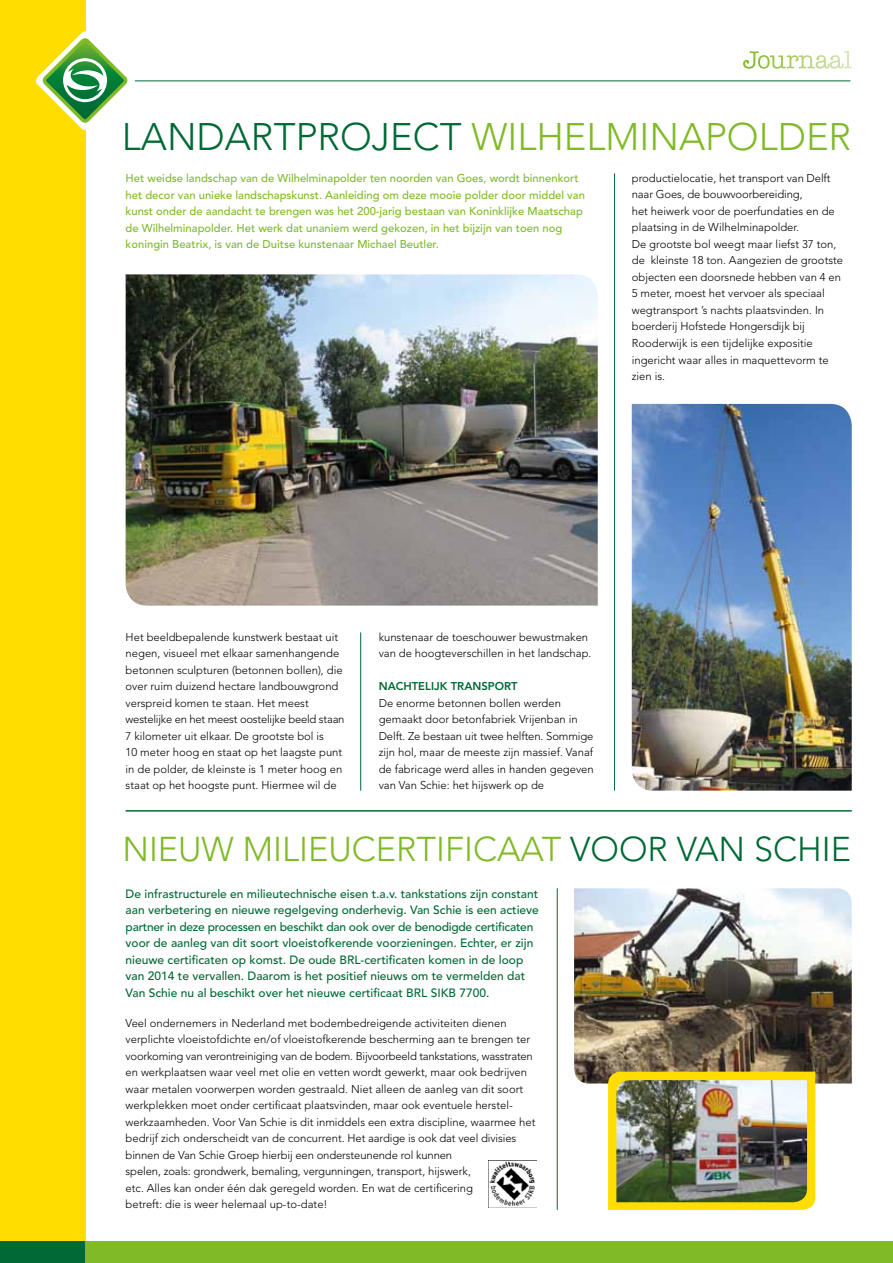
<style>
.page{position:relative;width:893px;height:1263px;background:#fff}
.page>*{position:absolute;margin:0;border:0;box-sizing:border-box;transform-origin:0 0}
.t1{font:300 38.1px "Avenir";color:#80ba27}
.t2{font:300 34.2px "Avenir";color:#80ba27}
.t3{font:500 12px/16.5px "Avenir";color:#006935}
.t4{font:300 11.25px/16.5px "Avenir";color:#000}
.t5{font:500 11.25px/16.5px "Avenir";color:#80ba27}
.t6{font:800 11.25px "Avenir";color:#006935}
.s1{color:#006935}
</style>
<div class="page">
<div style="left:0;top:0;width:85px;height:1263px;background:#fd0"></div>
<div style="left:0;top:1242px;width:85px;height:21px;background:#006935"></div>
<svg style="left:36px;top:29px;width:101px;height:103px"></svg>
<hr style="left:135px;top:81px;width:715px;height:1px;background:#006935">
<div style="left:85px;top:1242px;width:808px;height:21px;background:#80ba27"></div>
<hr style="left:126px;top:810px;width:726px;height:2px;background:#006935">
<svg style="left:743px;top:51px;width:109px;height:18px"></svg>
<hr style="left:360px;top:632px;width:1px;height:159px;background:#006935">
<hr style="left:614px;top:173px;width:1px;height:618px;background:#006935">
<img style="left:126px;top:274px;width:472px;height:332px">
<img style="left:632px;top:404px;width:220px;height:387px">
<hr style="left:557px;top:888px;width:1px;height:322px;background:#006935">
<img style="left:574px;top:888px;width:278px;height:195px">
<img style="left:489px;top:1160px;width:48px;height:48px">
<svg style="left:608px;top:1071px;width:207px;height:139px;background:#f9d806"></svg>
<img style="left:616px;top:1080px;width:191px;height:122px">
<h1 class="t1" style="left:122px;top:115px;width:731px"><span class="s1">Landartproject</span> Wi lhelmi napo lder</h1>
<p class="t5" style="left:126px;top:170px;width:461px">Het weidse landschap van de Wilhelminapolder ten noorden van Goes, wordt binnenkort het decor van unieke landschapskunst. Aanleiding om deze mooie polder door middel van kunst onder de aandacht te brengen was het 200-jarig bestaan van Koninklijke Maatschap de Wilhelminapolder. Het werk dat unaniem werd gekozen, in het bijzijn van toen nog koningin Beatrix, is van de Duitse kunstenaar Michael Beutler.</p>
<p class="t4" style="left:632px;top:170px;width:213px">productielocatie, het transport van Delft naar Goes, de bouwvoorbereiding,<br>het heiwerk voor de poerfundaties en de plaatsing in de Wilhelminapolder.<br>De grootste bol weegt maar liefst 37 ton, de kleinste 18 ton. Aangezien de grootste objecten een doorsnede hebben van 4 en 5 meter, moest het vervoer als speciaal wegtransport ’s nachts plaatsvinden. In boerderij H ofstede H ongersdijk bij Rooderwijk is een tijdelijke expositie ingericht waar alles in maquettevorm te zien is.</p>
<p class="t4" style="left:126px;top:629px;width:220px">H et beeldbepalende kunstwerk bestaat uit negen, visueel met elkaar samenhangende betonnen sculpturen (betonnen bollen), die over ruim duizend hectare landbouwgrond verspreid komen te staan. H et meest westelijke en het meest oostelijke beeld staan 7 kilometer uit elkaar. De grootste bol is<br>10 meter hoog en staat op het laagste punt in de polder, de kleinste is 1 meter hoog en staat op het hoogste punt. H iermee wil de</p>
<p class="t4" style="left:379px;top:629px;width:214px">kunstenaar de toeschouwer bewustmaken van de hoogteverschillen in het landschap.</p>
<p class="t6" style="left:379px;top:680px;width:140px">NACHTELIJK TRANSPORT</p>
<p class="t4" style="left:379px;top:695px;width:217px">De enorme betonnen bollen werden gemaakt door betonfabriek Vrijenban in Delft. Ze bestaan uit twee helften. Sommige zijn hol, maar de meeste zijn massief. Vanaf de fabricage werd alles in handen gegeven van Van Schie: het hijswerk op de</p>
<h2 class="t2" style="left:122px;top:829px;width:730px">Ni euw mi li eucerti ficaat <span class="s1">voor Van Schi e</span></h2>
<p class="t3" style="left:126px;top:885px;width:415px">De infrastructurele en milieutechnische eisen t.a.v. tankstations zijn constant aan verbetering en nieuwe regelgeving onderhevig. Van Schie is een actieve partner in deze processen en beschikt dan ook over de benodigde certificaten voor de aanleg van dit soort vloeistofkerende voorzieningen. Echter, er zijn nieuwe certificaten op komst. De oude BRL-certificaten komen in de loop van 2014 te vervallen. Daarom is het positief nieuws om te vermelden dat Van Schie nu al beschikt over het nieuwe certificaat BRL SIKB 7700.</p>
<p class="t4" style="left:126px;top:1015px;width:411px">Veel ondernemers in Nederland met bodembedreigende activiteiten dienen verplichte vloeistofdichte en/of vloeistofkerende bescherming aan te brengen ter voorkoming van verontreiniging van de bodem. B ijvoorbeeld tankstations, wasstraten en werkplaatsen waar veel met olie en vetten wordt gewerkt, maar ook bedrijven waar metalen voorwerpen worden gestraald. N iet alleen de aanleg van dit soort werkplekken moet onder certificaat plaatsvinden, maar ook eventuele herstel&shy;werkzaamheden. Voor Van Schie is dit inmiddels een extra discipline, waarmee het bedrijf zich onderscheidt van de concurrent. H et aardige is ook dat veel divisies binnen de Van Schie Groep hierbij een ondersteunende rol kunnen<br>spelen, zoals: grondwerk, bemaling, vergunningen, transport, hijswerk,<br>etc. Alles kan onder één dak geregeld worden. En wat de certificering<br>betreft: die is weer helemaal up-to-date!</p>
</div>
